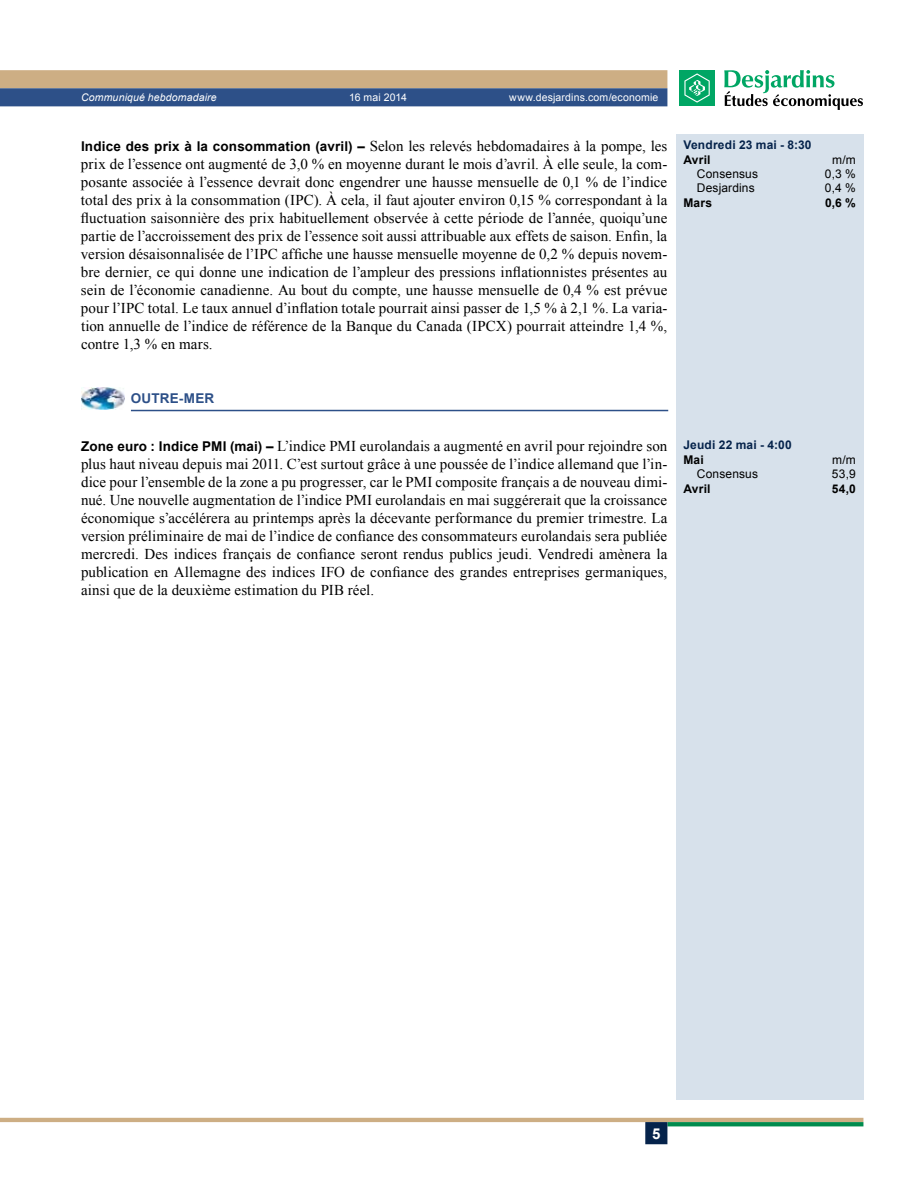
<style>
.page{position:relative;width:918px;height:1188px;background:#fff}
.page>*{position:absolute;margin:0;border:0;box-sizing:border-box;transform-origin:0 0}
.t1{font:15px/18px "Times New Roman";letter-spacing:.005em;color:#000;text-align:justify}
.t2{font:700 15px "Arial";color:#fff}
.t3{font:700 13.5px "Arial";color:#2d5088}
.t4{font:12px "Arial";letter-spacing:.01em;color:#000}
.t5{font:700 12px "Arial";letter-spacing:.015em;color:#05234b}
.t6{font:700 12px "Arial";letter-spacing:.015em;color:#000}
.t7{font:10.5px "Arial";letter-spacing:.015em;color:#fff}
.t8{font:italic 10.5px "Arial";letter-spacing:.015em;color:#fff}
.s1{font-family:"Arial";font-weight:700;font-size:13.5px}
</style>
<div class="page">
<svg style="left:0;top:70px;width:667px;height:36px;background:#7e8087"></svg>
<hr style="left:0;top:1118px;width:863px;height:4px;background:#cdae84">
<svg style="left:667px;top:1122px;width:196px;height:4px"></svg>
<div style="left:645px;top:1122px;width:22px;height:22px;background:#05234b;border:2px solid #05234b"></div>
<div style="left:679px;top:70px;width:36px;height:36px;background:#00a664"></div>
<svg style="left:684px;top:73px;width:26px;height:30px"></svg>
<svg style="left:724px;top:70px;width:139px;height:40px"></svg>
<hr style="left:131px;top:410px;width:537px;height:1px;background:#2d5088">
<img style="left:81px;top:388px;width:43px;height:21px">
<div style="left:676px;top:134px;width:187px;height:966px;background:#d7e1eb"></div>
<p class="t8" style="left:81px;top:91px;width:137px">Communiqué hebdomadaire</p>
<p class="t7" style="left:349px;top:91px;width:59px">16 mai 2014</p>
<p class="t7" style="left:509px;top:91px;width:151px">www.desjardins.com/economie</p>
<p class="t1" style="left:81px;top:137px;width:588px"><span class="s1">Indice des prix à la consommation (avril) –</span> Selon les relevés hebdomadaires à la pompe, les prix de l’essence ont augmenté de 3,0 % en moyenne durant le mois d’avril. À elle seule, la com&shy;posante associée à l’essence devrait donc engendrer une hausse mensuelle de 0,1 % de l’indice total des prix à la consommation (IPC). À cela, il faut ajouter environ 0,15 % correspondant à la fluctuation saisonnière des prix habituellement observée à cette période de l’année, quoiqu’une partie de l’accroissement des prix de l’essence soit aussi attribuable aux effets de saison. Enfin, la version désaisonnalisée de l’IPC affiche une hausse mensuelle moyenne de 0,2 % depuis novem&shy;bre dernier, ce qui donne une indication de l’ampleur des pressions inflationnistes présentes au sein de l’économie canadienne. Au bout du compte, une hausse mensuelle de 0,4 % est prévue pour l’IPC total. Le taux annuel d’inflation totale pourrait ainsi passer de 1,5 % à 2,1 %. La varia&shy;tion annuelle de l’indice de référence de la Banque du Canada (IPCX) pourrait atteindre 1,4 %, contre 1,3 % en mars.</p>
<p class="t5" style="left:683px;top:137px;width:130px">Vendredi 23 mai - 8:30</p>
<p class="t6" style="left:683px;top:151px;width:29px">Avril</p>
<p class="t4" style="left:832px;top:151px;width:25px">m/m</p>
<p class="t4" style="left:697px;top:166px;width:63px">Consensus</p>
<p class="t4" style="left:825px;top:166px;width:32px">0,3 %</p>
<p class="t4" style="left:697px;top:180px;width:59px">Desjardins</p>
<p class="t4" style="left:825px;top:180px;width:32px">0,4 %</p>
<p class="t6" style="left:683px;top:195px;width:30px">Mars</p>
<p class="t6" style="left:825px;top:195px;width:32px">0,6 %</p>
<p class="t3" style="left:131px;top:389px;width:85px">Outre-mer</p>
<p class="t1" style="left:81px;top:436px;width:588px"><span class="s1">Zone euro : Indice PMI (mai) –</span> L’indice PMI eurolandais a augmenté en avril pour rejoindre son plus haut niveau depuis mai 2011. C’est surtout grâce à une poussée de l’indice allemand que l’in&shy;dice pour l’ensemble de la zone a pu progresser, car le PMI composite français a de nouveau dimi&shy;nué. Une nouvelle augmentation de l’indice PMI eurolandais en mai suggérerait que la croissance économique s’accélérera au printemps après la décevante performance du premier trimestre. La version préliminaire de mai de l’indice de confiance des consommateurs eurolandais sera publiée mercredi. Des indices français de confiance seront rendus publics jeudi. Vendredi amènera la publication en Allemagne des indices IFO de confiance des grandes entreprises germaniques, ainsi que de la deuxième estimation du PIB réel.</p>
<p class="t5" style="left:683px;top:437px;width:110px">Jeudi 22 mai - 4:00</p>
<p class="t6" style="left:683px;top:452px;width:22px">Mai</p>
<p class="t4" style="left:832px;top:452px;width:25px">m/m</p>
<p class="t4" style="left:697px;top:466px;width:63px">Consensus</p>
<p class="t4" style="left:832px;top:466px;width:25px">53,9</p>
<p class="t6" style="left:683px;top:480px;width:29px">Avril</p>
<p class="t6" style="left:832px;top:480px;width:26px">54,0</p>
<p class="t2" style="left:652px;top:1124px;width:10px">5</p>
</div>
